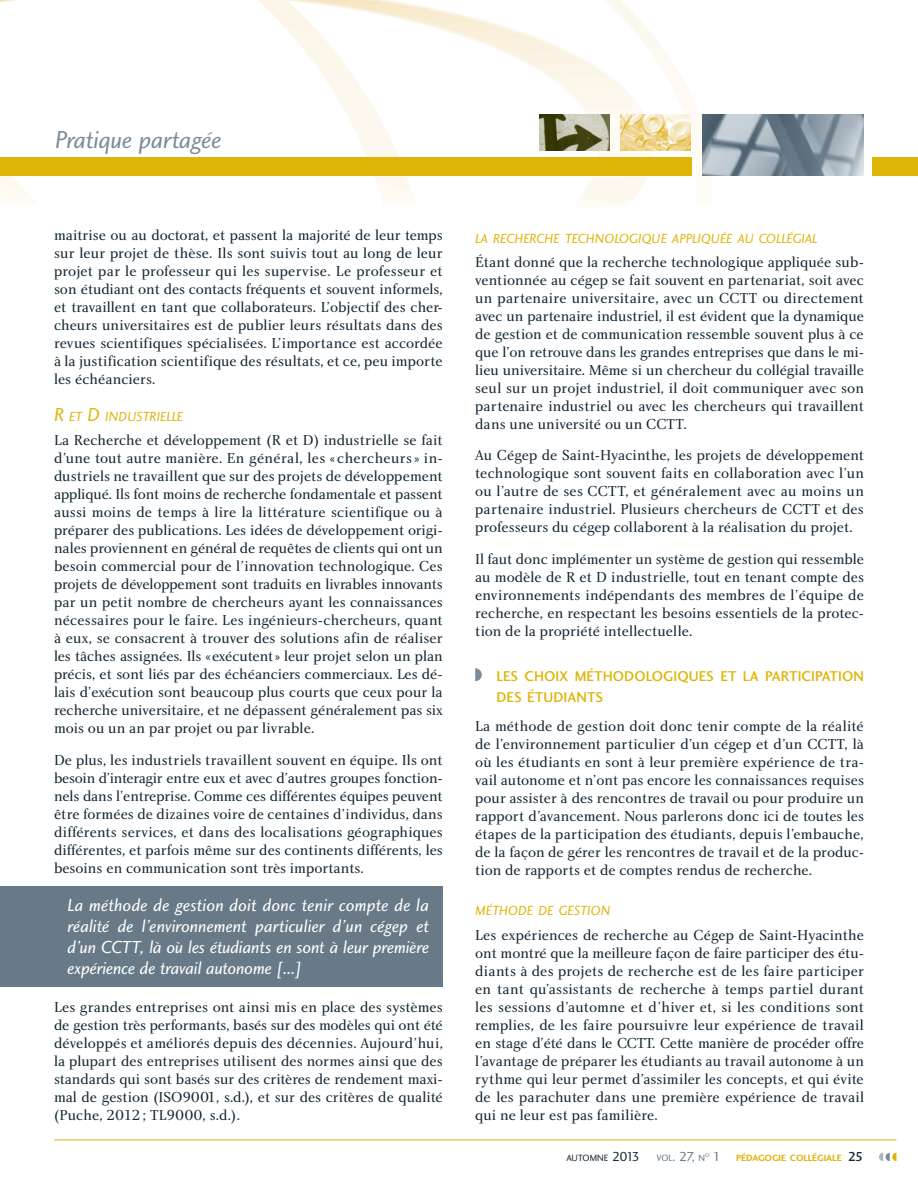
<style>
.page{position:relative;width:918px;height:1188px;background:#fff}
.page>*{position:absolute;margin:0;border:0;box-sizing:border-box;transform-origin:0 0}
.t1{font:25.5px "Charlotte Sans Book Italic Plain";letter-spacing:-.015em;color:#7c8d9a}
.t2{font:18px/21px "Charlotte Sans Book Italic Plain";letter-spacing:-.005em;color:#fff;text-align:justify}
.t3{font:15px/18px "Charlotte Book Plain";color:#142733;text-align:justify}
.t4{font:14.7px/21px "Charlotte Sans Medium Plain";color:#deb407}
.t5{font:13.65px "Charlotte Sans Book Italic Plain";letter-spacing:-.005em;color:#deb407}
.t6{font:9.45px "Charlotte Sans Bold Plain";color:#deb407}
.t7{font:9.45px "Charlotte Sans Book Plain";color:#142733}
.t8{font:5.55px "Charlotte Sans Book Plain";color:#687a88}
.s1{font-size:19.5px}
.s2{font-size:13.5px}
.s3{color:#687a88}
.s4{font-size:13.5px;color:#687a88}
.s5{font-family:"Charlotte Sans Book Plain";font-size:13.5px;color:#687a88}
.s6{font-family:"Charlotte Sans Medium Plain";font-size:13.5px;color:#142733}
</style>
<div class="page">
<img style="left:28px;top:0;width:836px;height:204px">
<img style="left:702px;top:114px;width:162px;height:61px">
<img style="left:540px;top:114px;width:70px;height:36px">
<img style="left:620px;top:114px;width:71px;height:36px">
<svg style="left:475px;top:668px;width:7px;height:13px"></svg>
<div style="left:0;top:887px;width:443px;height:100px;background:#687a88"></div>
<svg style="left:879px;top:1153px;width:17px;height:8px"></svg>
<hr style="left:54px;top:1140px;width:842px;height:1px;background:#deb407">
<div style="left:872px;top:157px;width:46px;height:19px;background:#deb407"></div>
<div style="left:0;top:157px;width:691px;height:19px;background:#deb407"></div>
<h1 class="t1" style="left:55px;top:130px;width:168px">Pratique partagée</h1>
<p class="t3" style="left:54px;top:227px;width:390px">maitrise ou au doctorat, et passent la majorité de leur temps sur leur projet de thèse. Ils sont suivis tout au long de leur projet par le professeur qui les supervise. Le professeur et son étudiant ont des contacts fréquents et souvent informels, et travaillent en tant que collaborateurs. L’objectif des cher&shy;cheurs universitaires est de publier leurs résultats dans des revues scientifiques spécialisées. L’importance est accordée à la justification scientifique des résultats, et ce, peu importe les échéanciers.</p>
<p class="t5" style="left:54px;top:411px;width:131px"><span class="s1">R</span> ET <span class="s1">D</span> INDUSTRIELLE</p>
<p class="t3" style="left:54px;top:432px;width:390px">La Recherche et développement (R et D) industrielle se fait d’une tout autre manière. En général, les « chercheurs » in&shy;dustriels ne travaillent que sur des projets de développement appliqué. Ils font moins de recherche fondamentale et passent aussi moins de temps à lire la littérature scientifique ou à préparer des publications. Les idées de développement origi&shy;nales proviennent en général de requêtes de clients qui ont un besoin commercial pour de l’innovation technologique. Ces projets de développement sont traduits en livrables innovants par un petit nombre de chercheurs ayant les connaissances nécessaires pour le faire. Les ingénieurs-chercheurs, quant à eux, se consacrent à trouver des solutions afin de réaliser les tâches assignées. Ils « exécutent » leur projet selon un plan précis, et sont liés par des échéanciers commerciaux. Les dé&shy;lais d’exécution sont beaucoup plus courts que ceux pour la recherche universitaire, et ne dépassent généralement pas six mois ou un an par projet ou par livrable.</p>
<p class="t3" style="left:54px;top:752px;width:390px">De plus, les industriels travaillent souvent en équipe. Ils ont besoin d’interagir entre eux et avec d’autres groupes fonction&shy;nels dans l’entreprise. Comme ces différentes équipes peuvent être formées de dizaines voire de centaines d’individus, dans différents services, et dans des localisations géographiques différentes, et parfois même sur des continents différents, les besoins en communication sont très importants.</p>
<p class="t2" style="left:68px;top:897px;width:363px">La méthode de gestion doit donc tenir compte de la réalité de l’environnement particulier d’un cégep et d’un CCTT, là où les étudiants en sont à leur première expérience de travail autonome [...]</p>
<p class="t3" style="left:54px;top:999px;width:390px">Les grandes entreprises ont ainsi mis en place des systèmes de gestion très performants, basés sur des modèles qui ont été développés et améliorés depuis des décennies. Aujourd’hui, la plupart des entreprises utilisent des normes ainsi que des standards qui sont basés sur des critères de rendement maxi&shy;mal de gestion (ISO9001, s.d.), et sur des critères de qualité (Puche, 2012 ; TL9000, s.d.).</p>
<p class="t5" style="left:475px;top:233px;width:344px">LA RECHERCHE TECHNOLOGIQUE APPLIQUÉE AU COLLÉGIAL</p>
<p class="t3" style="left:475px;top:254px;width:390px">Étant donné que la recherche technologique appliquée sub&shy;ventionnée au cégep se fait souvent en partenariat, soit avec un partenaire universitaire, avec un CCTT ou directement avec un partenaire industriel, il est évident que la dynamique de gestion et de communication ressemble souvent plus à ce que l’on retrouve dans les grandes entreprises que dans le mi&shy;lieu universitaire. Même si un chercheur du collégial travaille seul sur un projet industriel, il doit communiquer avec son partenaire industriel ou avec les chercheurs qui travaillent dans une université ou un CCTT.</p>
<p class="t3" style="left:475px;top:447px;width:390px">Au Cégep de Saint-Hyacinthe, les projets de développement technologique sont souvent faits en collaboration avec l’un ou l’autre de ses CCTT, et généralement avec au moins un partenaire industriel. Plusieurs chercheurs de CCTT et des professeurs du cégep collaborent à la réalisation du projet.</p>
<p class="t3" style="left:475px;top:551px;width:390px">Il faut donc implémenter un système de gestion qui ressemble au modèle de R et D industrielle, tout en tenant compte des environnements indépendants des membres de l’équipe de recherche, en respectant les besoins essentiels de la protec&shy;tion de la propriété intellectuelle.</p>
<p class="t4" style="left:496px;top:667px;width:369px">LES CHOIX MÉTHODOLOGIQUES ET LA PARTICIPATION<br>DES ÉTUDIANTS</p>
<p class="t3" style="left:475px;top:719px;width:390px">La méthode de gestion doit donc tenir compte de la réalité de l’environnement particulier d’un cégep et d’un CCTT, là où les étudiants en sont à leur première expérience de tra&shy;vail autonome et n’ont pas encore les connaissances requises pour assister à des rencontres de travail ou pour produire un rapport d’avancement. Nous parlerons donc ici de toutes les étapes de la participation des étudiants, depuis l’embauche, de la façon de gérer les rencontres de travail et de la produc&shy;tion de rapports et de comptes rendus de recherche.</p>
<p class="t5" style="left:475px;top:905px;width:137px">MÉTHODE DE GESTION</p>
<p class="t3" style="left:475px;top:927px;width:390px">Les expériences de recherche au Cégep de Saint-Hyacinthe ont montré que la meilleure façon de faire participer des étu&shy;diants à des projets de recherche est de les faire participer en tant qu’assistants de recherche à temps partiel durant les sessions d’automne et d’hiver et, si les conditions sont remplies, de les faire poursuivre leur expérience de travail en stage d’été dans le CCTT. Cette manière de procéder offre l’avantage de préparer les étudiants au travail autonome à un rythme qui leur permet d’assimiler les concepts, et qui évite de les parachuter dans une première expérience de travail qui ne leur est pas familière.</p>
<p class="t7" style="left:567px;top:1154px;width:140px">AUTOMNE <span class="s2">2013</span> <span class="s3">VOL</span><span class="s4">. 27,</span> <span class="s3">N</span></p>
<p class="t8" style="left:705px;top:1153px;width:6px">O</p>
<p class="t6" style="left:713px;top:1154px;width:152px"><span class="s5">1</span> PÉDAGOGIE COLLÉGIALE <span class="s6">25</span></p>
</div>
